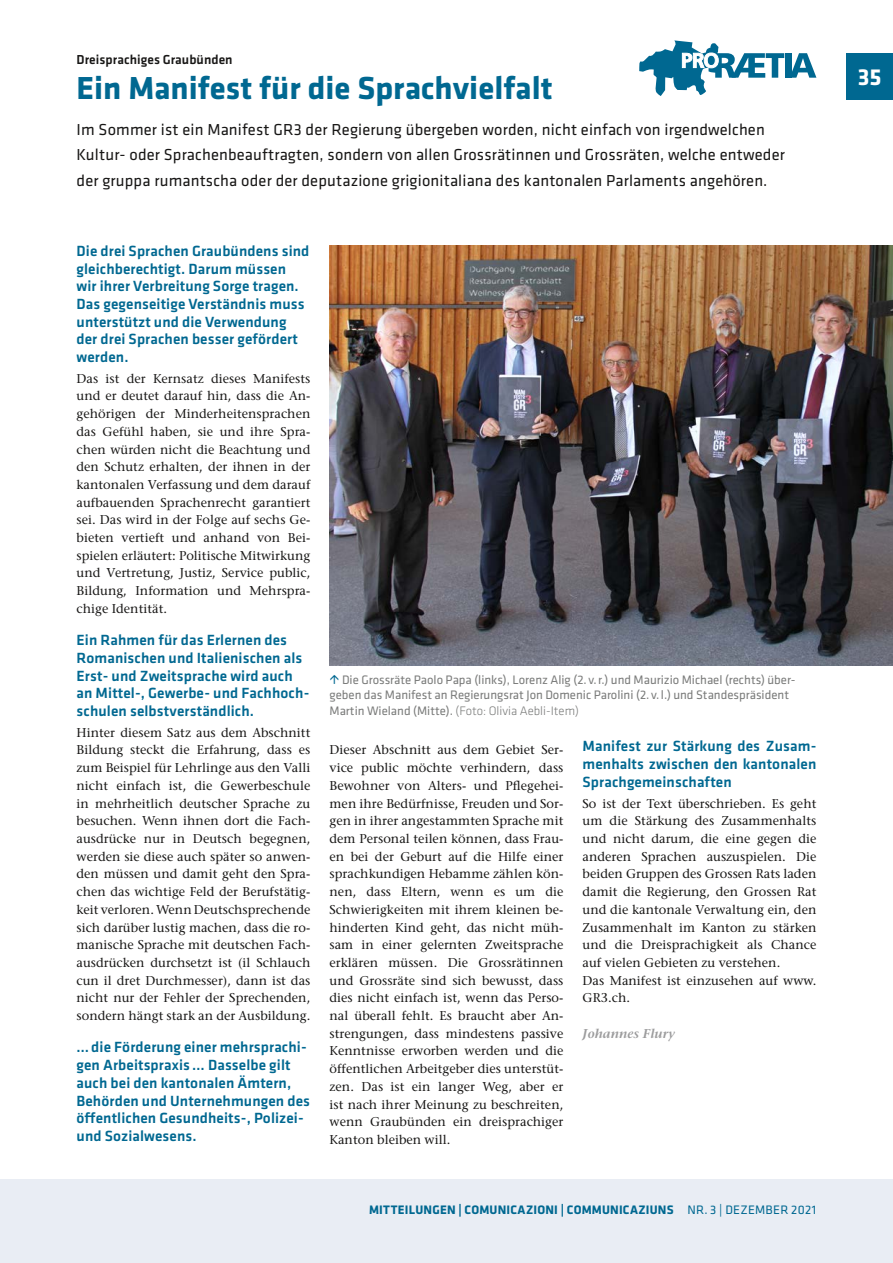
<style>
.page{position:relative;width:893px;height:1263px;background:#fff}
.page>*{position:absolute;margin:0;border:0;box-sizing:border-box;transform-origin:0 0}
.Titel_Pro_Raetia{font:700 33px "Klavika";color:#006891}
.Pagina{font:700 24px "Klavika";color:#fff}
.Lead_Pro_Raetia{font:16.5px/25.5px "Klavika";letter-spacing:.01em;color:#181716}
.Zwischentitel_Pro_Ra{font:500 15.3px/17.7px "Klavika";letter-spacing:.01em;color:#006891}
.Grundschrift_Pro_Rae{font:500 15.3px/17.7px "Klavika";letter-spacing:.01em;color:#006891;text-align:justify}
.Dachzeile_Pro_Raetia{font:500 13.5px "Klavika";letter-spacing:.005em;color:#181716}
.Grundschrift_Pro_Rae-2{font:500 12.75px/17.7px "Stone Serif Std";letter-spacing:.005em;color:#181716;text-align:justify}
.Bildlegende_Pro_Raet{font:12.75px/15.8px "Klavika";color:#7a7b7a}
.t1{font:700 12.75px "Klavika";letter-spacing:.015em;color:#006891}
.Autor_Pro_Raetia{font:italic 600 12.75px "Stone Serif Std";letter-spacing:.005em;color:#9c9c9d}
.s1{font-weight:300}
.s2{font-weight:400}
</style>
<div class="page">
<div style="left:0;top:1179px;width:893px;height:84px;background:#e9edf4"></div>
<div style="left:846px;top:53px;width:47px;height:46px;background:#006891"></div>
<img style="left:330px;top:245px;width:563px;height:421px">
<div style="left:785px;top:53px;width:7px;height:25px;background:#006891"></div>
<svg style="left:792px;top:53px;width:24px;height:25px"></svg>
<svg style="left:639px;top:40px;width:145px;height:56px"></svg>
<p class="Dachzeile_Pro_Raetia" style="left:77px;top:50px;width:158px">Dreisprachiges Graubünden</p>
<p class="Titel_Pro_Raetia" style="left:77px;top:65px;width:478px">Ein Manifest für die Sprachvielfalt</p>
<p class="Lead_Pro_Raetia" style="left:77px;top:116px;width:710px">Im Sommer ist ein Manifest GR3 der Regierung übergeben worden, nicht einfach von irgendwelchen<br>Kultur- oder Sprachenbeauftragten, sondern von allen Grossrätinnen und Grossräten, welche entweder der gruppa rumantscha oder der deputazione grigionitaliana des kantonalen Parlaments angehören.</p>
<p class="Zwischentitel_Pro_Ra" style="left:77px;top:241px;width:234px">Die drei Sprachen Graubündens sind gleichberechtigt. Darum müssen wir ihrer Verbreitung Sorge tragen.<br>Das gegenseitige Verständnis muss unterstützt und die Verwendung der drei Sprachen besser gefördert werden.</p>
<p class="Grundschrift_Pro_Rae-2" style="left:77px;top:369px;width:235px">Das ist der Kernsatz dieses Manifests und er deutet darauf hin, dass die An&shy;gehörigen der Minderheitensprachen das Gefühl haben, sie und ihre Spra&shy;chen würden nicht die Beachtung und den Schutz erhalten, der ihnen in der kantonalen Verfassung und dem darauf aufbauenden Sprachenrecht garantiert sei. Das wird in der Folge auf sechs Ge&shy;bieten vertieft und anhand von Bei&shy;spielen erläutert: Politische Mitwirkung und Vertretung, Justiz, Service public, Bildung, Information und Mehrspra&shy;chige Identität.</p>
<p class="Zwischentitel_Pro_Ra" style="left:77px;top:631px;width:234px">Ein Rahmen für das Erlernen des Romanischen und Italienischen als Erst- und Zweitsprache wird auch an Mittel-, Gewerbe- und Fachhoch&shy;schulen selbstverständlich.</p>
<p class="Grundschrift_Pro_Rae-2" style="left:77px;top:723px;width:235px">Hinter diesem Satz aus dem Abschnitt Bildung steckt die Erfahrung, dass es zum Beispiel für Lehrlinge aus den Valli nicht einfach ist, die Gewerbeschule in mehrheitlich deutscher Sprache zu besuchen. Wenn ihnen dort die Fach&shy;ausdrücke nur in Deutsch begegnen, werden sie diese auch später so anwen&shy;den müssen und damit geht den Spra&shy;chen das wichtige Feld der Berufstätig&shy;keit verloren. Wenn Deutschsprechende sich darüber lustig machen, dass die ro&shy;manische Sprache mit deutschen Fach&shy;ausdrücken durchsetzt ist (il Schlauch cun il dret Durchmesser), dann ist das nicht nur der Fehler der Sprechenden, sondern hängt stark an der Ausbildung.</p>
<p class="Zwischentitel_Pro_Ra" style="left:77px;top:1038px;width:235px">… die Förderung einer mehrsprachi&shy;gen Arbeitspraxis … Dasselbe gilt auch bei den kantonalen Ämtern,<br>Behörden und Unternehmungen des öffentlichen Gesundheits-, Polizei&shy;und Sozialwesens.</p>
<p class="Bildlegende_Pro_Raet" style="left:330px;top:671px;width:468px;text-indent:12px">Die Grossräte Paolo Papa (links), Lorenz Alig (2. v.r.) und Maurizio Michael (rechts) über&shy;geben das Manifest an Regierungsrat Jon Domenic Parolini (2. v.l.) und Standespräsident<br>Martin Wieland (Mitte). <span class="s1">(Foto: Olivia Aebli-Item)</span></p>
<p class="Grundschrift_Pro_Rae-2" style="left:330px;top:741px;width:235px">Dieser Abschnitt aus dem Gebiet Ser&shy;vice public möchte verhindern, dass Bewohner von Alters- und Pflegehei&shy;men ihre Bedürfnisse, Freuden und Sor&shy;gen in ihrer angestammten Sprache mit dem Personal teilen können, dass Frau&shy;en bei der Geburt auf die Hilfe einer sprachkundigen Hebamme zählen kön&shy;nen, dass Eltern, wenn es um die Schwierigkeiten mit ihrem kleinen be&shy;hinderten Kind geht, das nicht müh&shy;sam in einer gelernten Zweitsprache erklären müssen. Die Grossrätinnen und Grossräte sind sich bewusst, dass dies nicht einfach ist, wenn das Perso&shy;nal überall fehlt. Es braucht aber An&shy;strengungen, dass mindestens passive Kenntnisse erworben werden und die öffentlichen Arbeitgeber dies unterstüt&shy;zen. Das ist ein langer Weg, aber er ist nach ihrer Meinung zu beschreiten, wenn Graubünden ein dreisprachiger Kanton bleiben will.</p>
<p class="Grundschrift_Pro_Rae" style="left:583px;top:737px;width:235px">Manifest zur Stärkung des Zusam&shy;menhalts zwischen den kantonalen Sprachgemeinschaften</p>
<p class="Grundschrift_Pro_Rae-2" style="left:583px;top:794px;width:235px">So ist der Text überschrieben. Es geht um die Stärkung des Zusammenhalts und nicht darum, die eine gegen die anderen Sprachen auszuspielen. Die beiden Gruppen des Grossen Rats laden damit die Regierung, den Grossen Rat und die kantonale Verwaltung ein, den Zusammenhalt im Kanton zu stärken und die Dreisprachigkeit als Chance auf vielen Gebieten zu verstehen.</p>
<p class="Grundschrift_Pro_Rae-2" style="left:583px;top:971px;width:235px">Das Manifest ist einzusehen auf www.<br>GR3.ch.</p>
<p class="Autor_Pro_Raetia" style="left:583px;top:1026px;width:94px">Johannes Flury</p>
<p class="t1" style="left:369px;top:1200px;width:449px">MITTEILUNGEN | COMUNICAZIONI | COMMUNICAZIUNS <span class="s2">NR. 3 | DEZEMBER 2021</span></p>
<p class="Pagina" style="left:858px;top:60px;width:25px">35</p>
</div>
